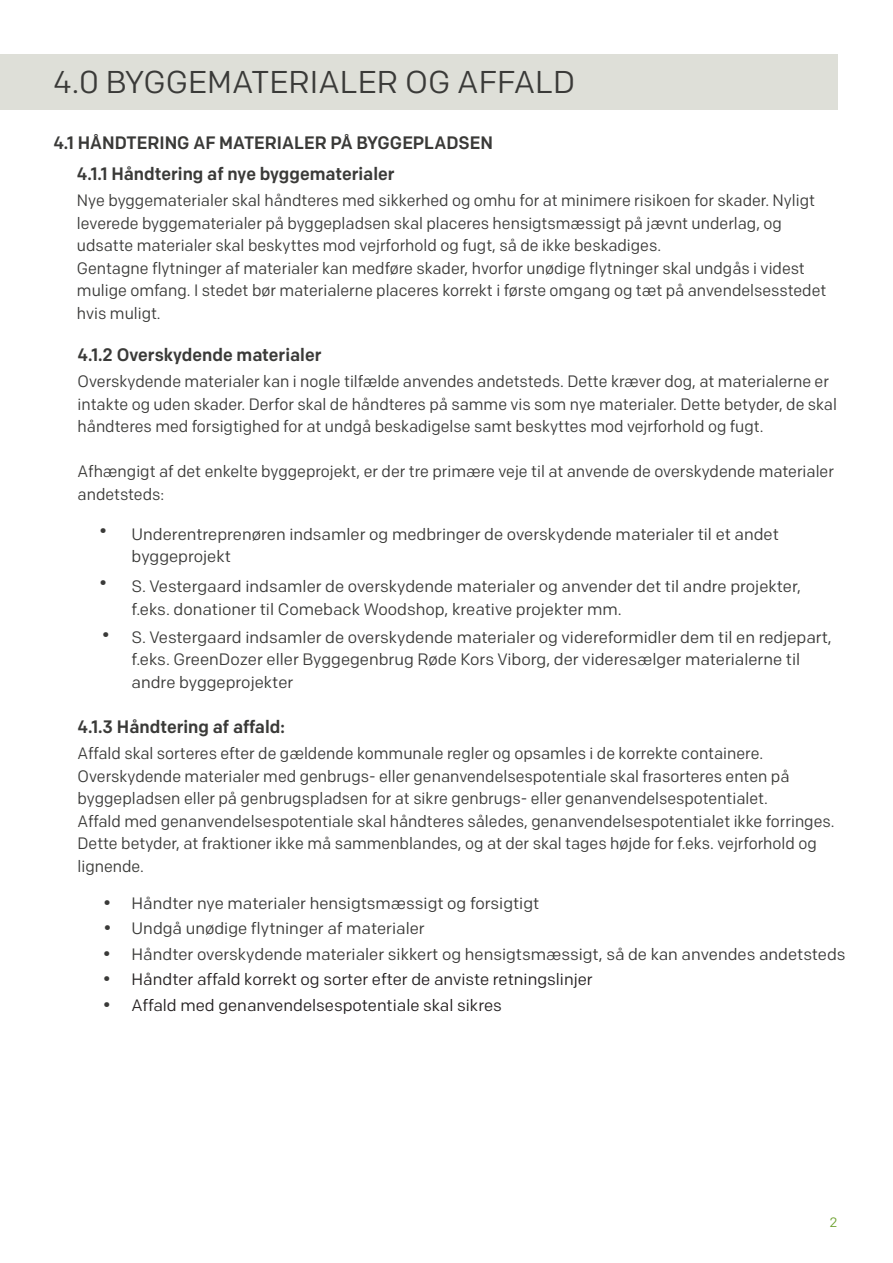
<style>
.page{position:relative;width:893px;height:1263px;background:#fff}
.page>*{position:absolute;margin:0;border:0;box-sizing:border-box;transform-origin:0 0}
.t1{font:31.5px "Colfax";color:#3a3a38}
.t2{font:500 18px "Colfax";color:#3a3a38;scale:.96 1}
.t3{font:500 18px "Colfax";color:#3a3a38}
.t4{font:16.5px/22.5px "Colfax";color:#3a3a38;scale:.96 1}
.t5{font:16.5px/22.5px "Colfax";color:#3a3a38}
.t6{font:16.5px "Colfax";color:#231f20}
.t7{font:13.5px "Colfax";color:#6da12f}
</style>
<div class="page">
<div style="left:0;top:54px;width:838px;height:56px;background:#dedfd8"></div>
<p class="t1" style="left:53px;top:62px;width:524px">4.0 BYGGEMATERIALER OG AFFALD</p>
<p class="t2" style="left:53px;top:132px;width:460px">4.1 HÅNDTERING AF MATERIALER PÅ BYGGEPLADSEN</p>
<p class="t2" style="left:77px;top:162px;width:332px">4.1.1 Håndtering af nye byggematerialer</p>
<p class="t4" style="left:77px;top:189px;width:770px">Nye byggematerialer skal håndteres med sikkerhed og omhu for at minimere risikoen for skader. Nyligt leverede byggematerialer på byggepladsen skal placeres hensigtsmæssigt på jævnt underlag, og udsatte materialer skal beskyttes mod vejrforhold og fugt, så de ikke beskadiges.</p>
<p class="t4" style="left:77px;top:257px;width:782px">Gentagne flytninger af materialer kan medføre skader, hvorfor unødige flytninger skal undgås i videst mulige omfang. I stedet bør materialerne placeres korrekt i første omgang og tæt på anvendelsesstedet hvis muligt.</p>
<p class="t2" style="left:78px;top:343px;width:256px">4.1.2 Overskydende materialer</p>
<p class="t4" style="left:78px;top:370px;width:792px">Overskydende materialer kan i nogle tilfælde anvendes andetsteds. Dette kræver dog, at materialerne er intakte og uden skader. Derfor skal de håndteres på samme vis som nye materialer. Dette betyder, de skal håndteres med forsigtighed for at undgå beskadigelse samt beskyttes mod vejrforhold og fugt.</p>
<p class="t4" style="left:78px;top:460px;width:789px">Afhængigt af det enkelte byggeprojekt, er der tre primære veje til at anvende de overskydende materialer andetsteds:</p>
<p class="t3" style="left:99px;top:519px;width:9px">•</p>
<p class="t5" style="left:132px;top:523px;width:649px">Underentreprenøren indsamler og medbringer de overskydende materialer til et andet byggeprojekt</p>
<p class="t3" style="left:99px;top:571px;width:9px">•</p>
<p class="t5" style="left:132px;top:575px;width:671px">S. Vestergaard indsamler de overskydende materialer og anvender det til andre projekter, f.eks. donationer til Comeback Woodshop, kreative projekter mm.</p>
<p class="t5" style="left:132px;top:626px;width:702px">S. Vestergaard indsamler de overskydende materialer og videreformidler dem til en redjepart, f.eks. GreenDozer eller Byggegenbrug Røde Kors Viborg, der videresælger materialerne til andre byggeprojekter</p>
<p class="t3" style="left:102px;top:624px;width:9px">•</p>
<p class="t2" style="left:78px;top:715px;width:217px">4.1.3 Håndtering af affald:</p>
<p class="t4" style="left:78px;top:742px;width:743px">Affald skal sorteres efter de gældende kommunale regler og opsamles i de korrekte containere.<br>Overskydende materialer med genbrugs- eller genanvendelsespotentiale skal frasorteres enten på byggepladsen eller på genbrugspladsen for at sikre genbrugs- eller genanvendelsespotentialet.</p>
<p class="t4" style="left:78px;top:809px;width:790px">Affald med genanvendelsespotentiale skal håndteres således, genanvendelsespotentialet ikke forringes.<br>Dette betyder, at fraktioner ikke må sammenblandes, og at der skal tages højde for f.eks. vejrforhold og lignende.</p>
<p class="t3" style="left:104px;top:891px;width:9px">•</p>
<p class="t3" style="left:104px;top:917px;width:9px">•</p>
<p class="t3" style="left:103px;top:943px;width:9px">•</p>
<p class="t3" style="left:103px;top:967px;width:9px">•</p>
<p class="t3" style="left:103px;top:993px;width:9px">•</p>
<p class="t5" style="left:132px;top:891px;width:409px">Håndter nye materialer hensigtsmæssigt og forsigtigt</p>
<p class="t5" style="left:132px;top:917px;width:295px">Undgå unødige flytninger af materialer</p>
<p class="t5" style="left:132px;top:942px;width:715px">Håndter overskydende materialer sikkert og hensigtsmæssigt, så de kan anvendes andetsteds</p>
<p class="t6" style="left:132px;top:969px;width:463px">Håndter affald korrekt og sorter efter de anviste retningslinjer</p>
<p class="t6" style="left:132px;top:995px;width:372px">Affald med genanvendelsespotentiale skal sikres</p>
<p class="t7" style="left:830px;top:1214px;width:10px">2</p>
</div>
